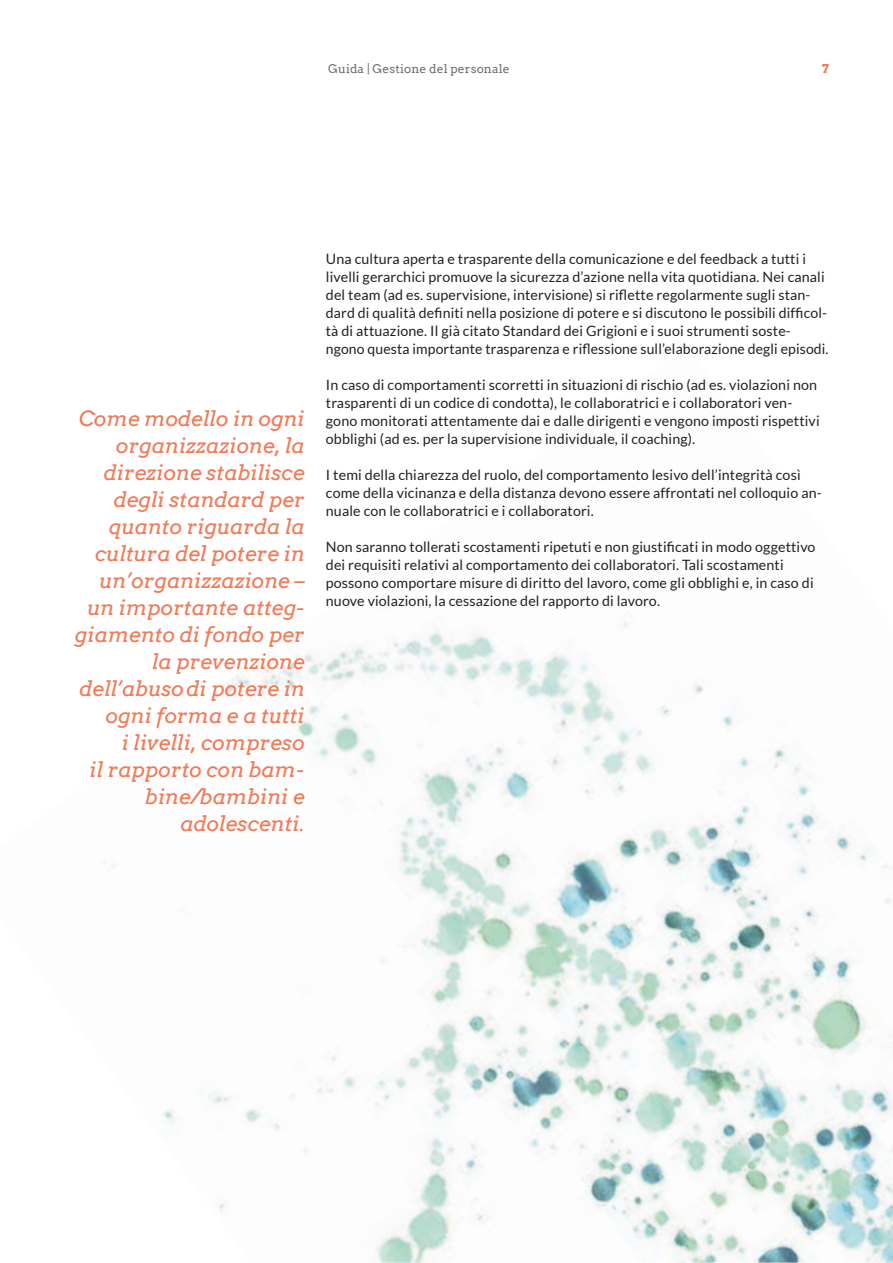
<style>
.page{position:relative;width:893px;height:1263px;background:#fff}
.page>*{position:absolute;margin:0;border:0;box-sizing:border-box;transform-origin:0 0}
.t1{font:italic 21px/27px "Arvo";letter-spacing:-.01em;color:#f07b59;text-align:right}
.t2{font:14.25px/18px "Lato";letter-spacing:.01em;color:#231f20}
.t3{font:12px "Arvo";letter-spacing:.01em;color:#6d6e71}
.t4{font:700 12px "Arvo";color:#f07b59}
</style>
<div class="page">
<img style="left:112px;top:622px;width:781px;height:640px">
<p class="t3" style="left:328px;top:63px;width:183px">Guida | Gestione del personale</p>
<p class="t4" style="left:822px;top:63px;width:8px">7</p>
<p class="t1" style="left:75px;top:406px;width:232px">Come modello in ogni organizzazione, la direzione stabilisce degli standard per quanto riguarda la cultura del potere in un’organizzazione – un importante atteg&shy;giamento di fondo per la prevenzione dell’abuso di potere in ogni forma e a tutti<br>i livelli, compreso<br>il rapporto con bam&shy;bine/bambini e adolescenti.</p>
<p class="t2" style="left:326px;top:249px;width:504px">Una cultura aperta e trasparente della comunicazione e del feedback a tutti i livelli gerarchici promuove la sicurezza d’azione nella vita quotidiana. Nei canali del team (ad es. supervisione, intervisione) si riflette regolarmente sugli stan&shy;dard di qualità definiti nella posizione di potere e si discutono le possibili difficol&shy;tà di attuazione. Il già citato Standard dei Grigioni e i suoi strumenti soste&shy;ngono questa importante trasparenza e riflessione sull’elaborazione degli episodi.</p>
<p class="t2" style="left:326px;top:376px;width:495px">In caso di comportamenti scorretti in situazioni di rischio (ad es. violazioni non trasparenti di un codice di condotta), le collaboratrici e i collaboratori ve n&shy;gono monitorati attentamente dai e dalle dirigenti e vengono imposti rispettivi obblighi (ad es. per la supervisione individuale, il coaching).</p>
<p class="t2" style="left:326px;top:466px;width:497px">I temi della chiarezza del ruolo, del comportamento lesivo dell’integrità così come della vicinanza e della distanza devono essere affrontati nel colloquio an&shy;nuale con le collaboratrici e i collaboratori.</p>
<p class="t2" style="left:326px;top:537px;width:491px">Non saranno tollerati scostamenti ripetuti e non giustificati in modo oggettivo dei requisiti relativi al comportamento dei collaboratori. Tali scostamenti possono comportare misure di diritto del lavoro, come gli obblighi e, in caso di nuove violazioni, la cessazione del rapporto di lavoro.</p>
</div>
